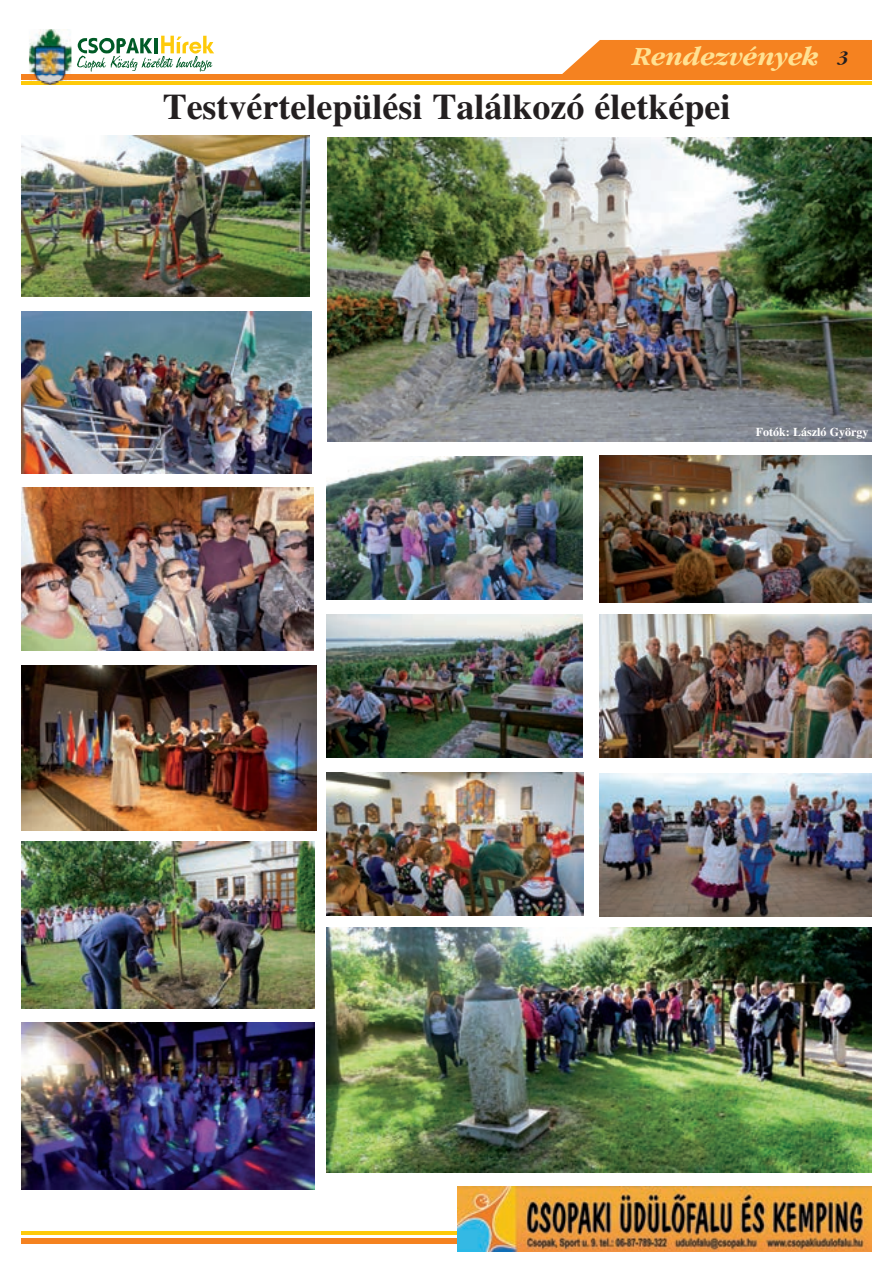
<style>
.page{position:relative;width:893px;height:1263px;background:#fff}
.page>*{position:absolute;margin:0;border:0;box-sizing:border-box;transform-origin:0 0}
.t1{font:36px "Hu Times Bold";color:#231f20}
.t2{font:italic 27px "Garamond HU Bold";letter-spacing:-.01em;color:#ffe192}
.t3{font:12px "Hu Times Bold";color:#fff}
.s1{font-size:18px;color:#231f20}
</style>
<div class="page">
<hr style="left:21px;top:82px;width:851px;height:3px;background:#feca0a">
<div style="left:21px;top:74px;width:851px;height:5px;background:#f58220"></div>
<svg style="left:77px;top:36px;width:137px;height:36px"></svg>
<img style="left:29px;top:29px;width:42px;height:53px">
<img style="left:41px;top:82px;width:18px;height:3px">
<img style="left:29px;top:74px;width:42px;height:5px">
<div style="left:562px;top:40px;width:310px;height:34px;background:#f58220"></div>
<div style="left:21px;top:1238px;width:599px;height:5px;background:#f58220"></div>
<hr style="left:21px;top:1231px;width:599px;height:3px;background:#feca0a">
<img style="left:457px;top:1186px;width:415px;height:65px">
<img style="left:21px;top:136px;width:289px;height:161px">
<img style="left:21px;top:312px;width:290px;height:162px">
<img style="left:328px;top:137px;width:544px;height:304px">
<img style="left:21px;top:665px;width:295px;height:165px">
<img style="left:21px;top:1023px;width:294px;height:166px">
<img style="left:326px;top:928px;width:546px;height:244px">
<img style="left:21px;top:487px;width:292px;height:164px">
<img style="left:326px;top:456px;width:256px;height:143px">
<img style="left:326px;top:615px;width:256px;height:142px">
<img style="left:326px;top:772px;width:257px;height:143px">
<img style="left:599px;top:614px;width:272px;height:143px">
<img style="left:599px;top:773px;width:273px;height:143px">
<img style="left:21px;top:841px;width:294px;height:168px">
<img style="left:599px;top:455px;width:273px;height:148px">
<p class="t2" style="left:633px;top:46px;width:217px">Rendezvények <span class="s1">3</span></p>
<p class="t1" style="left:163px;top:95px;width:569px">Testvértelepülési Találkozó életképei</p>
<p class="t3" style="left:756px;top:428px;width:114px">Fotók: László György</p>
</div>
